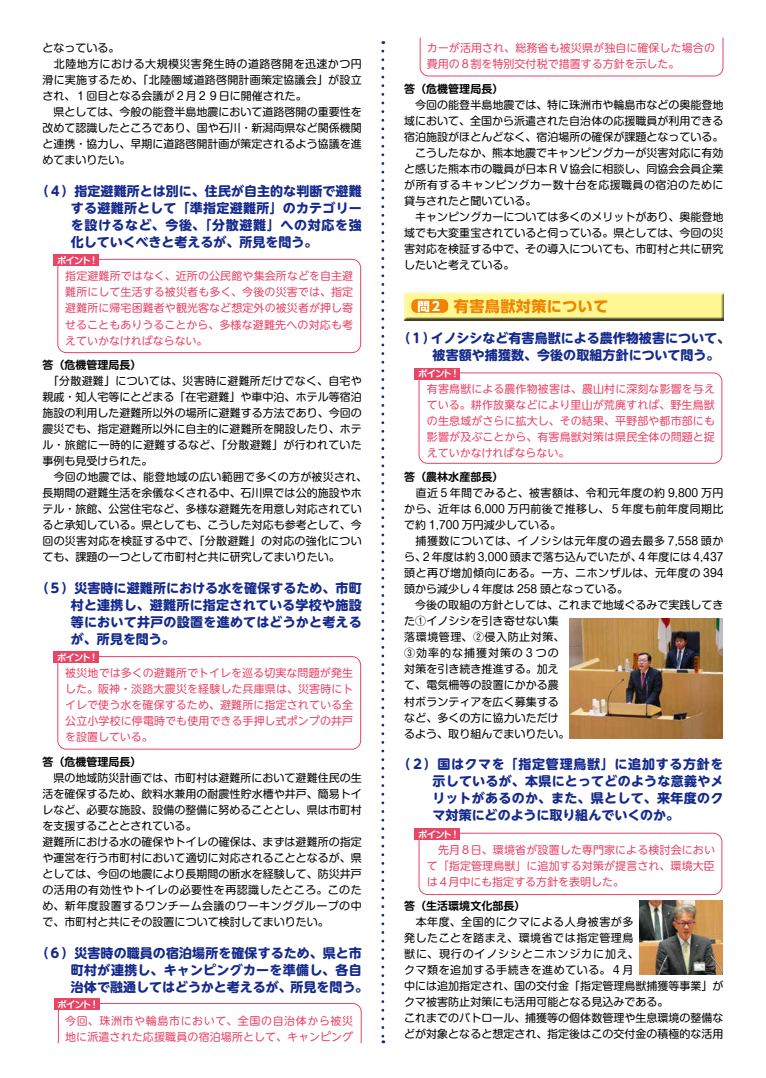
<style>
.page{position:relative;width:766px;height:1078px;background:#fff}
.page>*{position:absolute;margin:0;border:0;box-sizing:border-box;transform-origin:0 0}
.t1{font:700 15px "UD Shin Go Pro";letter-spacing:.035em;color:#f08300}
.t2{font:700 13px/17px "UD Shin M Go Pro";letter-spacing:.005em;color:#152a8c;text-align:justify}
.t3{font:11px/16px "Shin M Go Pro";color:#000}
.t4{font:11px/16px "UD Shin M Go Pro";letter-spacing:.005em;color:#e84567;text-align:justify}
.t5{font:700 11px "Shin M Go Pro De";color:#000}
.t6{font:700 9.2px "Shin M Go Pro De";letter-spacing:-.075em;color:#fff}
.s1{font-size:12.4px;color:#fff}
</style>
<div class="page">
<div style="left:402px;top:291px;width:322px;height:30px;background:#000;opacity:.75"></div>
<div style="left:411px;top:299px;width:37px;height:14px;background:#f08300;border-radius:5px"></div>
<svg style="left:381px;top:51px;width:3px;height:991px"></svg>
<div style="left:418px;top:372px;width:304px;height:91px;border:1px solid #e84567;border-radius:9px"></div>
<div style="left:414px;top:368px;width:46px;height:11px;background:#e84567"></div>
<div style="left:57px;top:656px;width:304px;height:93px;border:1px solid #e84567;border-radius:9px"></div>
<div style="left:53px;top:651px;width:46px;height:12px;background:#e84567"></div>
<div style="left:418px;top:832px;width:304px;height:62px;border:1px solid #e84567;border-radius:9px"></div>
<div style="left:414px;top:828px;width:46px;height:11px;background:#e84567"></div>
<div style="left:57px;top:259px;width:304px;height:94px;border:1px solid #e84567;border-radius:9px"></div>
<div style="left:53px;top:254px;width:46px;height:12px;background:#e84567"></div>
<svg style="left:57px;top:1003px;width:305px;height:40px"></svg>
<div style="left:54px;top:998px;width:46px;height:11px;background:#e84567"></div>
<svg style="left:419px;top:37px;width:304px;height:40px"></svg>
<img style="left:569px;top:618px;width:153px;height:120px">
<img style="left:639px;top:900px;width:83px;height:74px">
<p class="t3" style="left:43px;top:39px;width:320px">となっている。<br>　北陸地方における大規模災害発生時の道路啓開を迅速かつ円滑に実施するため、「北陸圏域道路啓開計画策定協議会」が設立され、１回目となる会議が２月２９日に開催された。<br>　県としては、今般の能登半島地震において道路啓開の重要性を改めて認識したところであり、国や石川・新潟両県など関係機関と連携・協力し、早期に道路啓開計画が策定されるよう協議を進めてまいりたい。</p>
<p class="t2" style="left:71px;top:182px;width:292px;text-indent:-35px">（４）指定避難所とは別に、住民が自主的な判断で避難する避難所として「準指定避難所」のカテゴリーを設けるなど、今後、「分散避難」への対応を強化していくべきと考えるが、所見を問う。</p>
<p class="t4" style="left:65px;top:268px;width:289px">指定避難所ではなく、近所の公民館や集会所などを自主避難所にして生活する被災者も多く、今後の災害では、指定避難所に帰宅困難者や観光客など想定外の被災者が押し寄せることもありうることから、多様な避難先への対応も考えていかなければならない。</p>
<p class="t5" style="left:43px;top:356px;width:100px">答（危機管理局長）</p>
<p class="t3" style="left:43px;top:371px;width:326px">　「分散避難」については、災害時に避難所だけでなく、自宅や親戚・知人宅等にとどまる「在宅避難」や車中泊、ホテル等宿泊施設の利用した避難所以外の場所に避難する方法であり、今回の震災でも、指定避難所以外に自主的に避難所を開設したり、ホテル・旅館に一時的に避難するなど、「分散避難」が行われていた事例も見受けられた。<br>　今回の地震では、能登地域の広い範囲で多くの方が被災され、長期間の避難生活を余儀なくされる中、石川県では公的施設やホテル・旅館、公営住宅など、多様な避難先を用意し対応されていると承知している。県としても、こうした対応も参考として、今回の災害対応を検証する中で、「分散避難」の対応の強化についても、課題の一つとして市町村と共に研究してまいりたい。</p>
<p class="t2" style="left:71px;top:579px;width:292px;text-indent:-35px">（５）災害時に避難所における水を確保するため、市町村と連携し、避難所に指定されている学校や施設等において井戸の設置を進めてはどうかと考えるが、所見を問う。</p>
<p class="t4" style="left:65px;top:664px;width:290px">被災地では多くの避難所でトイレを巡る切実な問題が発生した。阪神・淡路大震災を経験した兵庫県は、災害時にトイレで使う水を確保するため、避難所に指定されている全公立小学校に停電時でも使用できる手押し式ポンプの井戸を設置している。</p>
<p class="t5" style="left:43px;top:752px;width:100px">答（危機管理局長）</p>
<p class="t3" style="left:43px;top:768px;width:320px">　県の地域防災計画では、市町村は避難所において避難住民の生活を確保するため、飲料水兼用の耐震性貯水槽や井戸、簡易トイレなど、必要な施設、設備の整備に努めることとし、県は市町村を支援することとされている。<br>避難所における水の確保やトイレの確保は、まずは避難所の指定や運営を行う市町村において適切に対応されることとなるが、県としては、今回の地震により長期間の断水を経験して、防災井戸の活用の有効性やトイレの必要性を再認識したところ。このため、新年度設置するワンチーム会議のワーキンググループの中で、市町村と共にその設置について検討してまいりたい。</p>
<p class="t2" style="left:71px;top:943px;width:299px;text-align:left;text-indent:-35px">（６）災害時の職員の宿泊場所を確保するため、県と市町村が連携し、キャンピングカーを準備し、各自治体で融通してはどうかと考えるが、所見を問う。</p>
<p class="t4" style="left:65px;top:1012px;width:289px">今回、珠洲市や輪島市において、全国の自治体から被災地に派遣された応援職員の宿泊場所として、キャンピング</p>
<p class="t6" style="left:57px;top:253px;width:40px">ポイント !</p>
<p class="t6" style="left:57px;top:649px;width:40px">ポイント !</p>
<p class="t6" style="left:58px;top:996px;width:40px">ポイント !</p>
<p class="t4" style="left:427px;top:39px;width:289px">カーが活用され、総務省も被災県が独自に確保した場合の費用の８割を特別交付税で措置する方針を示した。</p>
<p class="t5" style="left:404px;top:80px;width:100px">答（危機管理局長）</p>
<p class="t3" style="left:404px;top:95px;width:320px">　今回の能登半島地震では、特に珠洲市や輪島市などの奥能登地域において、全国から派遣された自治体の応援職員が利用できる宿泊施設がほとんどなく、宿泊場所の確保が課題となっている。　こうしたなか、熊本地震でキャンピングカーが災害対応に有効と感じた熊本市の職員が日本ＲＶ協会に相談し、同協会会員企業が所有するキャンピングカー数十台を応援職員の宿泊のために貸与されたと聞いている。<br>　キャンピングカーについては多くのメリットがあり、奥能登地域でも大変重宝されていると伺っている。県としては、今回の災害対応を検証する中で、その導入についても、市町村と共に研究したいと考えている。</p>
<h1 class="t1" style="left:417px;top:294px;width:192px"><span class="s1">問２</span> 有害鳥獣対策について</h1>
<p class="t2" style="left:432px;top:328px;width:299px;text-indent:-35px">（１）イノシシなど有害鳥獣による農作物被害について、被害額や捕獲数、今後の取組方針について問う。</p>
<p class="t4" style="left:427px;top:380px;width:289px">有害鳥獣による農作物被害は、農山村に深刻な影響を与えている。耕作放棄などにより里山が荒廃すれば、野生鳥獣の生息域がさらに拡大し、その結果、平野部や都市部にも影響が及ぶことから、有害鳥獣対策は県民全体の問題と捉えていかなければならない。</p>
<p class="t5" style="left:404px;top:468px;width:100px">答（農林水産部長）</p>
<p class="t3" style="left:404px;top:483px;width:320px">　直近５年間でみると、被害額は、令和元年度の約 9,800 万円から、近年は 6,000 万円前後で推移し、５年度も前年度同期比で約 1,700 万円減少している。<br>　捕獲数については、イノシシは元年度の過去最多 7,558 頭から、２年度は約 3,000 頭まで落ち込んでいたが、４年度には 4,437頭と再び増加傾向にある。一方、ニホンザルは、元年度の 394頭から減少し４年度は 258 頭となっている。<br>　今後の取組の方針としては、これまで地域ぐるみで実践してきた①イノシシを引き寄せない集<br>落環境管理、②侵入防止対策、<br>③効率的な捕獲対策の３つの<br>対策を引き続き推進する。加え<br>て、電気柵等の設置にかかる農<br>村ボランティアを広く募集する<br>など、多くの方に協力いただけ<br>るよう、取り組んでまいりたい。</p>
<p class="t2" style="left:432px;top:755px;width:292px;text-indent:-35px">（２）国はクマを「指定管理鳥獣」に追加する方針を示しているが、本県にとってどのような意義やメリットがあるのか、また、県として、来年度のクマ対策にどのように取り組んでいくのか。</p>
<p class="t4" style="left:426px;top:840px;width:289px">　先月８日、環境省が設置した専門家による検討会において「指定管理鳥獣」に追加する対策が提言され、環境大臣は４月中にも指定する方針を表明した。</p>
<p class="t5" style="left:404px;top:896px;width:122px">答（生活環境文化部長）</p>
<p class="t3" style="left:404px;top:912px;width:320px">　本年度、全国的にクマによる人身被害が多<br>発したことを踏まえ、環境省では指定管理鳥<br>獣に、現行のイノシシとニホンジカに加え、<br>クマ類を追加する手続きを進めている。４月<br>中には追加指定され、国の交付金「指定管理鳥獣捕獲等事業」がクマ被害防止対策にも活用可能となる見込みである。<br>これまでのパトロール、捕獲等の個体数管理や生息環境の整備などが対象となると想定され、指定後はこの交付金の積極的な活用</p>
<p class="t6" style="left:418px;top:366px;width:40px">ポイント !</p>
<p class="t6" style="left:418px;top:826px;width:40px">ポイント !</p>
</div>
